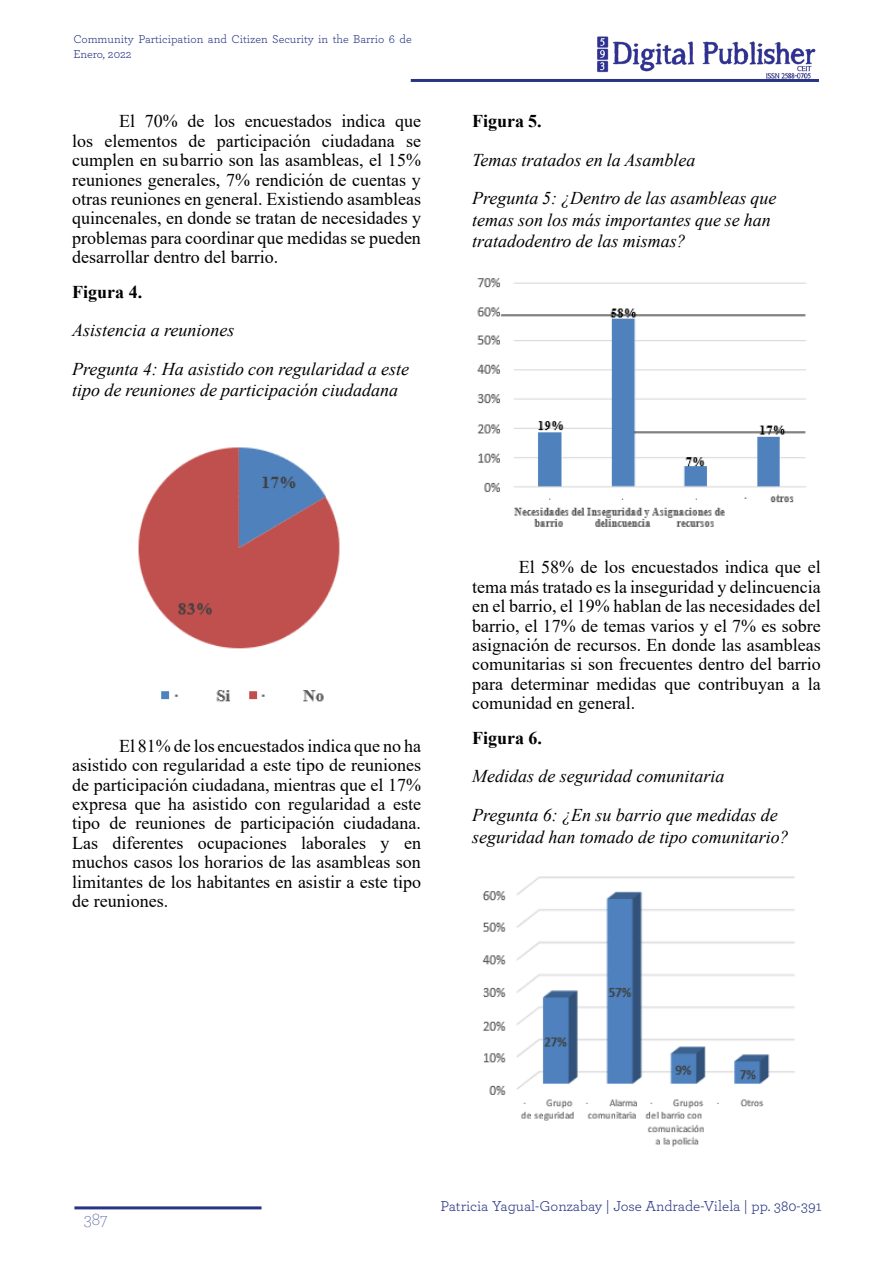
<style>
.page{position:relative;width:893px;height:1263px;background:#fff}
.page>*{position:absolute;margin:0;border:0;box-sizing:border-box;transform-origin:0 0}
.t1{font:18px/19.4px "Times New Roman";color:#000;text-align:justify}
.t2{font:italic 18px/38.5px "Times New Roman";color:#000}
.t3{font:700 18px "Times New Roman";color:#000}
.t4{font:200 18px "Archer";color:#283583}
.t5{font:15px "Archer";color:#283583}
.t6{font:12px/14.4px "Archer";color:#283583}
</style>
<div class="page">
<hr style="left:411px;top:79px;width:408px;height:3px;background:#283583">
<img style="left:597px;top:36px;width:219px;height:43px">
<hr style="left:74px;top:1206px;width:187px;height:3px;background:#283583">
<img style="left:138px;top:447px;width:202px;height:255px">
<img style="left:477px;top:278px;width:330px;height:249px">
<img style="left:482px;top:876px;width:313px;height:271px">
<p class="t6" style="left:73px;top:32px;width:340px">Community Participation and Citizen Security in the Barrio 6 de<br>Enero, 2022</p>
<p class="t1" style="left:72px;top:111px;width:350px;text-indent:47px">El 70% de los encuestados indica que los elementos de participación ciudadana se cumplen en su barrio son las asambleas, el 15% reuniones generales, 7% rendición de cuentas y otras reuniones en general. Existiendo asambleas quincenales, en donde se tratan de necesidades y problemas para coordinar que medidas se pueden desarrollar dentro del barrio.</p>
<p class="t3" style="left:72px;top:279px;width:71px">Figura 4.</p>
<p class="t2" style="left:72px;top:310px;width:338px">Asistencia a reuniones<br>Pregunta 4: Ha asistido con regularidad a este</p>
<p class="t2" style="left:72px;top:371px;width:327px">tipo de reuniones de participación ciudadana</p>
<p class="t3" style="left:472px;top:108px;width:71px">Figura 5.</p>
<p class="t2" style="left:472px;top:140px;width:306px">Temas tratados en la Asamblea<br>Pregunta 5: ¿Dentro de las asambleas que</p>
<p class="t2" style="left:472px;top:209px;width:300px;line-height:21.6px">temas son los más importantes que se han tratado dentro de las mismas?</p>
<p class="t1" style="left:72px;top:735px;width:350px;text-indent:47px">El 81% de los encuestados indica que no ha asistido con regularidad a este tipo de reuniones de participación ciudadana, mientras que el 17% expresa que ha asistido con regularidad a este tipo de reuniones de participación ciudadana.<br>Las diferentes ocupaciones laborales y en muchos casos los horarios de las asambleas son limitantes de los habitantes en asistir a este tipo de reuniones.</p>
<p class="t1" style="left:472px;top:557px;width:350px;text-indent:47px">El 58% de los encuestados indica que el tema más tratado es la inseguridad y delincuencia en el barrio, el 19% hablan de las necesidades del barrio, el 17% de temas varios y el 7% es sobre asignación de recursos. En donde las asambleas comunitarias si son frecuentes dentro del barrio para determinar medidas que contribuyan a la comunidad en general.</p>
<p class="t3" style="left:472px;top:725px;width:71px">Figura 6.</p>
<p class="t2" style="left:472px;top:756px;width:307px">Medidas de seguridad comunitaria<br>Pregunta 6: ¿En su barrio que medidas de</p>
<p class="t2" style="left:472px;top:817px;width:318px">seguridad han tomado de tipo comunitario?</p>
<p class="t4" style="left:84px;top:1208px;width:26px">387</p>
<p class="t5" style="left:440px;top:1195px;width:383px">Patricia Yagual-Gonzabay | Jose Andrade-Vilela | pp. 380-391</p>
</div>
